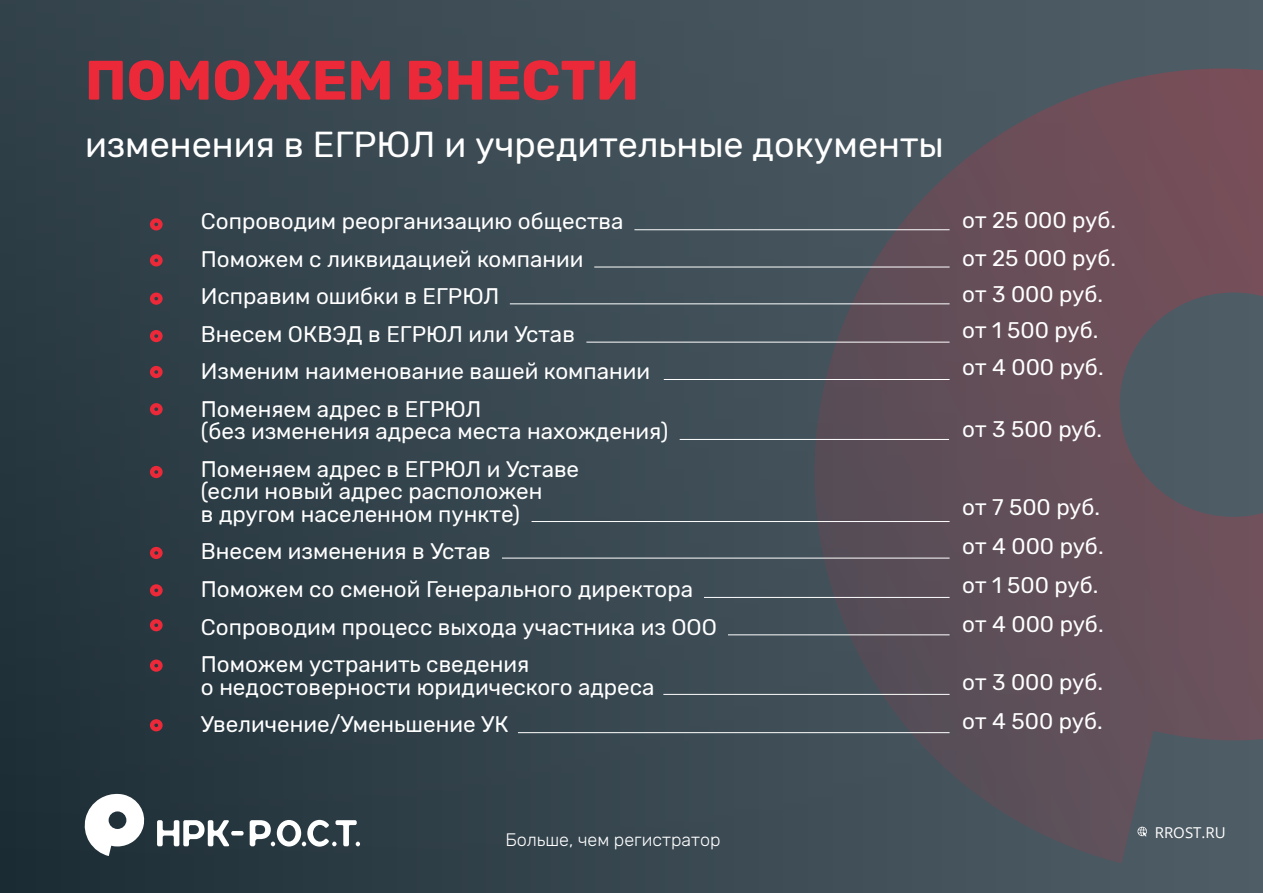
<style>
.page{position:relative;width:1263px;height:893px;background:#fff}
.page>*{position:absolute;margin:0;border:0;box-sizing:border-box;transform-origin:0 0}
.t1{font:700 55.5px "Rubik";color:#eb2938}
.t2{font:36px "Rubik";color:#fff}
.t3{font:22.5px/37.5px "Rubik";color:#fff}
.t4{font:300 18px "Rubik";color:#fff}
.t5{font:15px "Open Sans";color:#fff}
</style>
<div class="page">
<div style="left:1px;top:0;width:1262px;height:893px;background:linear-gradient(to right,#273841,#515f68)"></div>
<svg style="left:801px;top:64px;width:462px;height:799px;background:#5b515a"></svg>
<svg style="left:1137px;top:827px;width:10px;height:10px"></svg>
<svg style="left:157px;top:820px;width:72px;height:26px"></svg>
<svg style="left:250px;top:820px;width:110px;height:27px"></svg>
<hr style="left:231px;top:831px;width:13px;height:4px;background:#fff;border-radius:2px">
<svg style="left:84px;top:793px;width:63px;height:63px"></svg>
<svg style="left:150px;top:218px;width:13px;height:12px"></svg>
<svg style="left:150px;top:254px;width:13px;height:12px"></svg>
<svg style="left:150px;top:293px;width:13px;height:12px"></svg>
<svg style="left:150px;top:330px;width:13px;height:12px"></svg>
<svg style="left:150px;top:366px;width:13px;height:12px"></svg>
<svg style="left:150px;top:403px;width:13px;height:12px"></svg>
<svg style="left:150px;top:466px;width:13px;height:12px"></svg>
<svg style="left:150px;top:547px;width:13px;height:12px"></svg>
<svg style="left:150px;top:584px;width:13px;height:12px"></svg>
<hr style="left:634px;top:229px;width:315px;height:1px;background:#fff">
<hr style="left:594px;top:267px;width:355px;height:1px;background:#fff">
<hr style="left:510px;top:304px;width:439px;height:1px;background:#fff">
<hr style="left:586px;top:342px;width:363px;height:1px;background:#fff">
<hr style="left:664px;top:379px;width:285px;height:1px;background:#fff">
<hr style="left:680px;top:439px;width:269px;height:1px;background:#fff">
<hr style="left:531px;top:521px;width:418px;height:1px;background:#fff">
<hr style="left:502px;top:558px;width:447px;height:1px;background:#fff">
<hr style="left:704px;top:597px;width:245px;height:1px;background:#fff">
<hr style="left:728px;top:635px;width:221px;height:1px;background:#fff">
<svg style="left:150px;top:619px;width:13px;height:12px"></svg>
<svg style="left:150px;top:659px;width:13px;height:13px"></svg>
<svg style="left:150px;top:719px;width:13px;height:12px"></svg>
<hr style="left:663px;top:694px;width:286px;height:1px;background:#fff">
<hr style="left:518px;top:732px;width:431px;height:1px;background:#fff">
<h1 class="t1" style="left:85px;top:48px;width:556px">ПОМОЖЕМ ВНЕСТИ</h1>
<h2 class="t2" style="left:85px;top:124px;width:860px">изменения в ЕГРЮЛ и учредительные документы</h2>
<p class="t3" style="left:201px;top:203px;width:451px">Сопроводим реорганизацию общества<br>Поможем с ликвидацией компании<br>Исправим ошибки в ЕГРЮЛ<br>Внесем ОКВЭД в ЕГРЮЛ или Устав<br>Изменим наименование вашей компании<br>Поменяем адрес в ЕГРЮЛ</p>
<p class="t3" style="left:201px;top:413px;width:469px">(без изменения адреса места нахождения)<br>Поменяем адрес в ЕГРЮЛ и Уставе</p>
<p class="t3" style="left:201px;top:481px;width:343px;line-height:22.5px">(если новый адрес расположен в другом населенном пункте)</p>
<p class="t3" style="left:201px;top:533px;width:517px">Внесем изменения в Устав<br>Поможем со сменой Генерального директора Сопроводим процесс выхода участника из ООО Поможем устранить сведения</p>
<p class="t3" style="left:201px;top:668px;width:455px">о недостоверности юридического адреса<br>Увеличение/Уменьшение УК</p>
<p class="t3" style="left:962px;top:203px;width:156px;line-height:36.8px">от 25 000 руб. от 25 000 руб. от 3 000 руб. от 1 500 руб. от 4 000 руб.</p>
<p class="t3" style="left:962px;top:411px;width:142px">от 3 500 руб.</p>
<p class="t3" style="left:962px;top:488px;width:143px;line-height:39px">от 7 500 руб. от 4 000 руб. от 1 500 руб. от 4 000 руб.</p>
<p class="t3" style="left:962px;top:664px;width:143px;line-height:39px">от 3 000 руб. от 4 500 руб.</p>
<p class="t4" style="left:505px;top:830px;width:217px">Больше, чем регистратор</p>
<p class="t5" style="left:1155px;top:822px;width:72px">RROST.RU</p>
</div>
